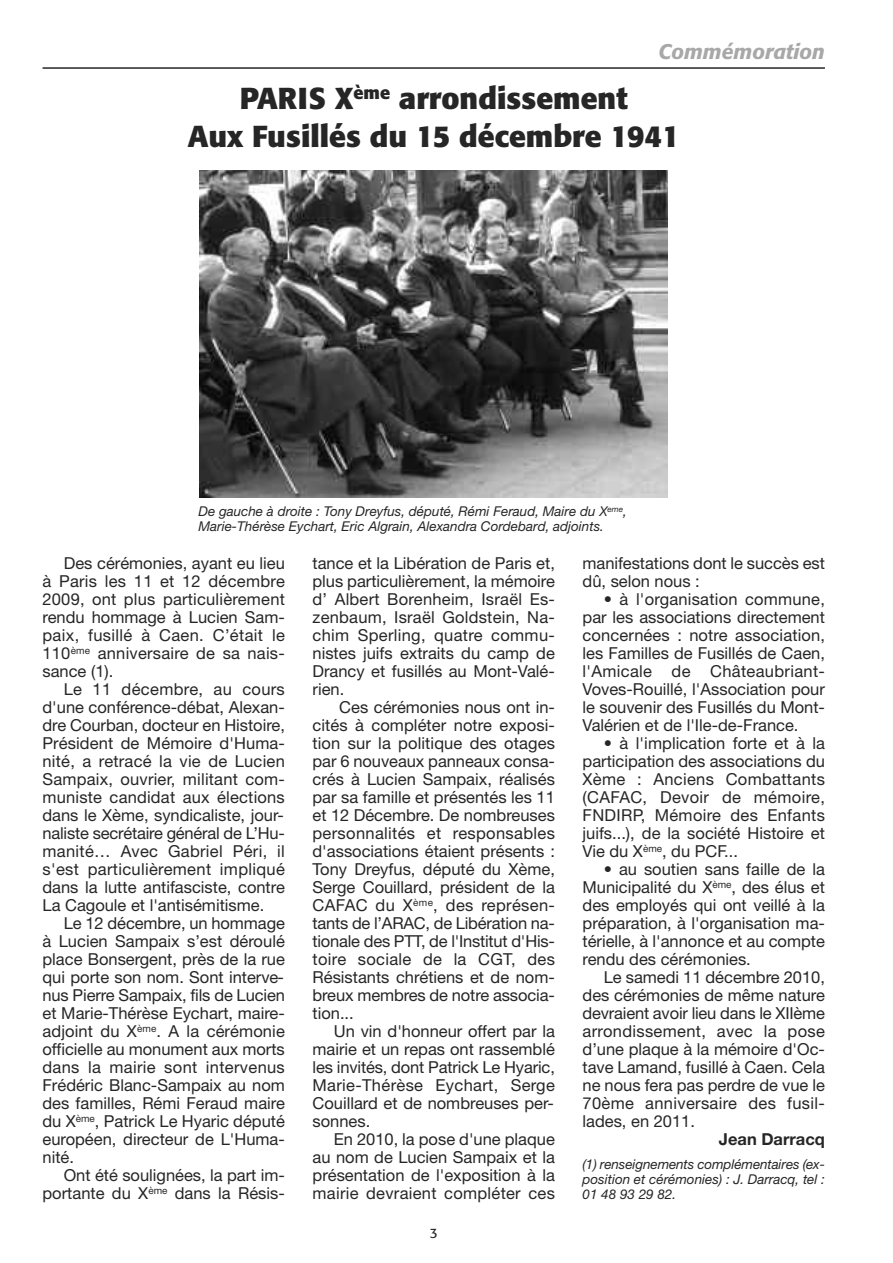
<style>
.page{position:relative;width:893px;height:1263px;background:#fff}
.page>*{position:absolute;margin:0;border:0;box-sizing:border-box;transform-origin:0 0}
.t1{font:700 30px/37.8px "Formata";color:#272627;text-align:center}
.t2{font:italic 500 21px "Formata";color:#a9a8a9}
.t3{font:16.5px/18px "Helvetica Neue";color:#272627;text-align:justify}
.t4{font:700 16.5px "Helvetica Neue";color:#272627}
.t5{font:italic 13.5px/15px "Helvetica Neue";color:#272627;text-align:justify}
.t6{font:13.5px "Formata";color:#272627}
</style>
<div class="page">
<hr style="left:43px;top:67px;width:782px;height:2px;background:#272627">
<img style="left:200px;top:170px;width:468px;height:327px">
<p class="t2" style="left:658px;top:39px;width:168px">Commémoration</p>
<h1 class="t1" style="left:188px;top:79px;width:493px">PARIS X<sup>ème</sup> arrondissement<br>Aux Fusillés du 15 décembre 1941</h1>
<p class="t5" style="left:199px;top:503px;width:430px">De gauche à droite : Tony Dreyfus, député, Rémi Feraud, Maire du X<sup>eme</sup>,<br>Marie-Thérèse Eychart, Eric Algrain, Alexandra Cordebard, adjoints.</p>
<p class="t3" style="left:43px;top:554px;width:244px;text-indent:21px">Des cérémonies, ayant eu lieu à Paris les 11 et 12 décembre 2009, ont plus particulièrement rendu hommage à Lucien Sam&shy;paix, fusillé à Caen. C’était le 110<sup>ème</sup> anniversaire de sa nais&shy;sance (1).</p>
<p class="t3" style="left:43px;top:680px;width:244px;text-indent:21px">Le 11 décembre, au cours d'une conférence-débat, Alexan&shy;dre Courban, docteur en Histoire, Président de Mémoire d'Huma&shy;nité, a retracé la vie de Lucien Sampaix, ouvrier, militant com&shy;muniste candidat aux élections dans le Xème, syndicaliste, jour&shy;naliste secrétaire général de L’Hu&shy;manité… Avec Gabriel Péri, il s'est particulièrement impliqué dans la lutte antifasciste, contre La Cagoule et l'antisémitisme.</p>
<p class="t3" style="left:43px;top:914px;width:244px;text-indent:21px">Le 12 décembre, un hommage à Lucien Sampaix s’est déroulé place Bonsergent, près de la rue qui porte son nom. Sont interve&shy;nus Pierre Sampaix, fils de Lucien et Marie-Thérèse Eychart, maire&shy;adjoint du X<sup>ème</sup>. A la cérémonie officielle au monument aux morts dans la mairie sont intervenus Frédéric Blanc-Sampaix au nom des familles, Rémi Feraud maire du X<sup>ème</sup>, Patrick Le Hyaric député européen, directeur de L'Huma&shy;nité.</p>
<p class="t3" style="left:43px;top:1166px;width:244px;text-align:right">Ont été soulignées, la part im&shy;portante du X<sup>ème</sup> dans la Résis-</p>
<p class="t3" style="left:313px;top:554px;width:244px">tance et la Libération de Paris et, plus particulièrement, la mémoire d’ Albert Borenheim, Israël Es&shy;zenbaum, Israël Goldstein, Na&shy;chim Sperling, quatre commu&shy;nistes juifs extraits du camp de Drancy et fusillés au Mont-Valé&shy;rien.</p>
<p class="t3" style="left:313px;top:698px;width:244px;text-indent:27px">Ces cérémonies nous ont in&shy;cités à compléter notre exposi&shy;tion sur la politique des otages par 6 nouveaux panneaux consa&shy;crés à Lucien Sampaix, réalisés par sa famille et présentés les 11 et 12 Décembre. De nombreuses personnalités et responsables d'associations étaient présents :<br>Tony Dreyfus, député du Xème, Serge Couillard, président de la CAFAC du X<sup>ème</sup>, des représen&shy;tants de l’ARAC, de Libération na&shy;tionale des PTT, de l'Institut d'His&shy;toire sociale de la CGT, des Résistants chrétiens et de nom&shy;breux membres de notre associa&shy;tion...</p>
<p class="t3" style="left:313px;top:1022px;width:244px;text-indent:21px">Un vin d'honneur offert par la mairie et un repas ont rassemblé les invités, dont Patrick Le Hyaric, Marie-Thérèse Eychart, Serge Couillard et de nombreuses per&shy;sonnes.</p>
<p class="t3" style="left:313px;top:1130px;width:244px;text-indent:21px">En 2010, la pose d'une plaque au nom de Lucien Sampaix et la présentation de l'exposition à la mairie devraient compléter ces</p>
<p class="t6" style="left:430px;top:1225px;width:9px">3</p>
<p class="t3" style="left:583px;top:554px;width:244px">manifestations dont le succès est dû, selon nous :</p>
<p class="t3" style="left:583px;top:590px;width:244px;text-indent:21px">• à l'organisation commune, par les associations directement concernées : notre association, les Familles de Fusillés de Caen, l'Amicale de Châteaubriant-Voves-Rouillé, l'Association pour le souvenir des Fusillés du Mont-Valérien et de l'Ile-de-France.</p>
<p class="t3" style="left:583px;top:734px;width:244px;text-indent:21px">• à l'implication forte et à la participation des associations du Xème : Anciens Combattants (CAFAC, Devoir de mémoire, FNDIRP, Mémoire des Enfants juifs...), de la société Histoire et Vie du X<sup>ème</sup>, du PCF...</p>
<p class="t3" style="left:583px;top:860px;width:244px;text-indent:21px">• au soutien sans faille de la Municipalité du X<sup>ème</sup>, des élus et des employés qui ont veillé à la préparation, à l'organisation ma&shy;térielle, à l'annonce et au compte rendu des cérémonies.</p>
<p class="t3" style="left:583px;top:968px;width:244px;text-indent:21px">Le samedi 11 décembre 2010, des cérémonies de même nature devraient avoir lieu dans le XIIème arrondissement, avec la pose d’une plaque à la mémoire d'Oc&shy;tave Lamand, fusillé à Caen. Cela ne nous fera pas perdre de vue le 70ème anniversaire des fusil&shy;lades, en 2011.</p>
<p class="t4" style="left:719px;top:1129px;width:107px">Jean Darracq</p>
<p class="t5" style="left:583px;top:1156px;width:244px">(1) renseignements complémentaires (ex&shy;position et cérémonies) : J. Darracq, tel :<br>01 48 93 29 82.</p>
</div>
